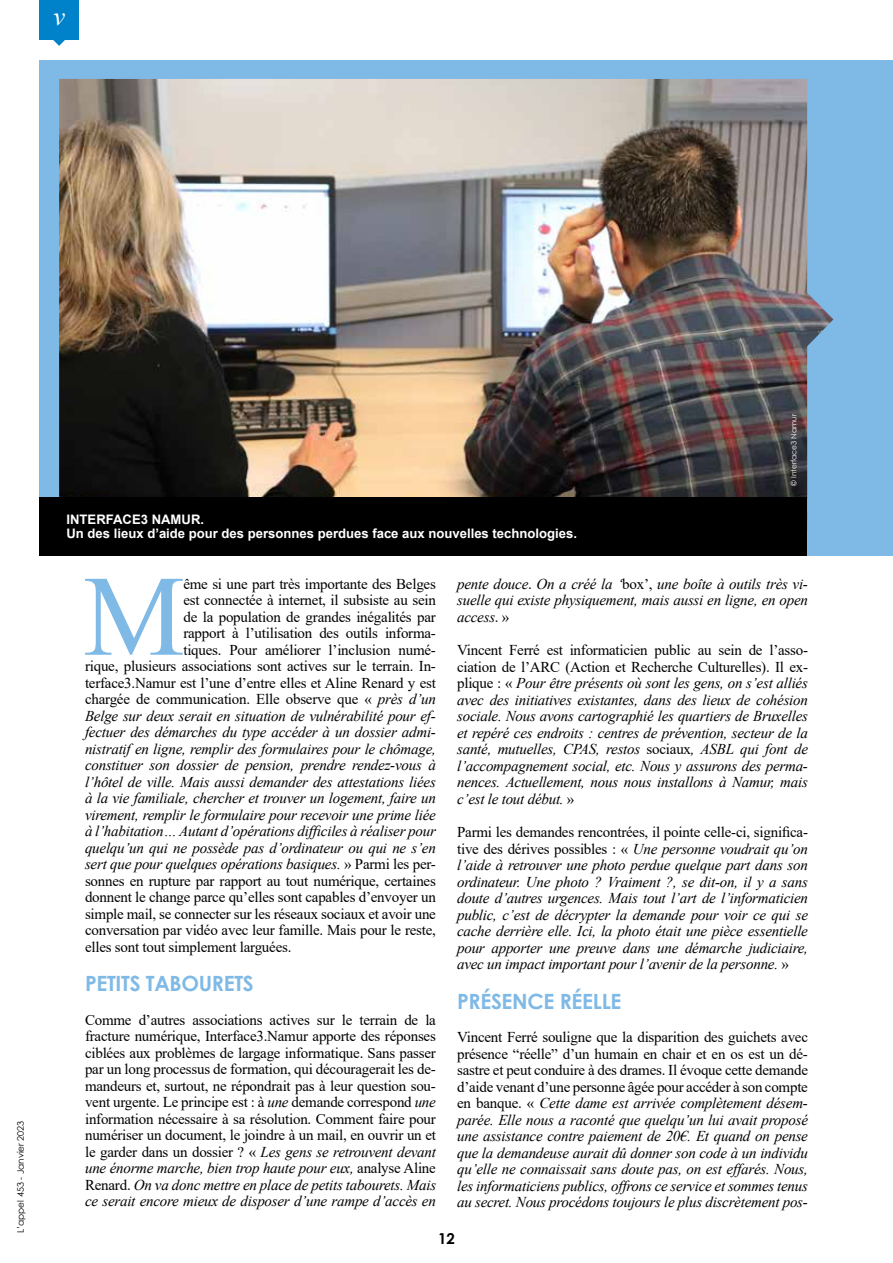
<style>
.page{position:relative;width:893px;height:1263px;background:#fff}
.page>*{position:absolute;margin:0;border:0;box-sizing:border-box;transform-origin:0 0}
.t1{font:114.75px "Times New Roman";color:#7fb9e6}
.t2{font:700 21px "Century Gothic";letter-spacing:-.015em;color:#7fb9e6}
.t3{font:italic 15px/16.5px "Times New Roman";letter-spacing:-.015em;color:#000;text-align:justify}
.t4{font:15px/16.5px "Times New Roman";letter-spacing:-.015em;color:#000;text-align:justify}
.t5{font:700 15px "Century Gothic";color:#000}
.t6{font:700 13.05px/14.5px "Arial";color:#fff}
.t7{font:9px "Century Gothic";color:#000}
.t8{font:7.5px "Century Gothic";color:#fff}
.s1{font-style:italic}
.s2{font-style:normal}
</style>
<div class="page">
<div style="left:39px;top:0;width:40px;height:39px;background:#0082ca"></div>
<svg style="left:53px;top:39px;width:13px;height:7px"></svg>
<div style="left:39px;top:60px;width:854px;height:496px;background:#7fb9e6"></div>
<img style="left:59px;top:79px;width:774px;height:451px">
<div style="left:39px;top:498px;width:768px;height:58px;background:#000"></div>
<p class="t7" style="left:15px;top:1233px;width:114px;rotate:-90deg">L’appel 453 - Janvier 2023</p>
<p class="t6" style="left:67px;top:512px;width:512px">INTERFACE3 NAMUR.<br>Un des lieux d’aide pour des personnes perdues face aux nouvelles technologies.</p>
<p class="t8" style="left:789px;top:486px;width:73px;rotate:-90deg">© Interface3 Namur</p>
<h1 class="t1" style="left:83px;top:552px;width:103px">M</h1>
<p class="t4" style="left:183px;top:575px;width:254px">ême si une part très importante des Belges</p>
<p class="t4" style="left:183px;top:592px;width:254px">est connectée à internet, il subsiste au sein</p>
<p class="t4" style="left:183px;top:608px;width:254px">de la population de grandes inégalités par</p>
<p class="t4" style="left:183px;top:625px;width:254px">rapport à l’utilisation des outils informa-</p>
<p class="t4" style="left:183px;top:641px;width:254px">tiques. Pour améliorer l’inclusion numé-</p>
<p class="t4" style="left:85px;top:658px;width:352px">rique, plusieurs associations sont actives sur le terrain. In-</p>
<p class="t4" style="left:85px;top:674px;width:352px">terface3.Namur est l’une d’entre elles et Aline Renard y est</p>
<p class="t4" style="left:85px;top:691px;width:352px">chargée de communication. Elle observe que « <span class="s1">près d’un</span></p>
<p class="t3" style="left:85px;top:707px;width:352px">Belge sur deux serait en situation de vulnérabilité pour ef-</p>
<p class="t3" style="left:85px;top:724px;width:352px">fectuer des démarches du type accéder à un dossier admi-</p>
<p class="t3" style="left:85px;top:740px;width:352px">nistratif en ligne, remplir des formulaires pour le chômage,</p>
<p class="t3" style="left:85px;top:757px;width:352px">constituer son dossier de pension, prendre rendez-vous à</p>
<p class="t3" style="left:85px;top:773px;width:352px">l’hôtel de ville. Mais aussi demander des attestations liées</p>
<p class="t3" style="left:85px;top:790px;width:352px">à la vie familiale, chercher et trouver un logement, faire un</p>
<p class="t3" style="left:85px;top:806px;width:352px">virement, remplir le formulaire pour recevoir une prime liée</p>
<p class="t3" style="left:85px;top:823px;width:352px">à l’habitation… Autant d’opérations difficiles à réaliser pour</p>
<p class="t3" style="left:85px;top:839px;width:352px">quelqu’un qui ne possède pas d’ordinateur ou qui ne s’en</p>
<p class="t3" style="left:85px;top:856px;width:352px">sert que pour quelques opérations basiques. <span class="s2">» Parmi les per-</span></p>
<p class="t4" style="left:85px;top:872px;width:352px">sonnes en rupture par rapport au tout numérique, certaines</p>
<p class="t4" style="left:85px;top:889px;width:352px">donnent le change parce qu’elles sont capables d’envoyer un</p>
<p class="t4" style="left:85px;top:905px;width:352px">simple mail, se connecter sur les réseaux sociaux et avoir une</p>
<p class="t4" style="left:85px;top:922px;width:352px">conversation par vidéo avec leur famille. Mais pour le reste,</p>
<p class="t4" style="left:85px;top:938px;width:208px">elles sont tout simplement larguées.</p>
<h2 class="t2" style="left:85px;top:970px;width:170px">PETITS TABOURETS</h2>
<p class="t4" style="left:85px;top:1011px;width:353px">Comme d’autres associations actives sur le terrain de la fracture numérique, Interface3.Namur apporte des réponses ciblées aux problèmes de largage informatique. Sans passer par un long processus de formation, qui découragerait les de&shy;mandeurs et, surtout, ne répondrait pas à leur question sou&shy;vent urgente. Le principe est : à <span class="s1">une</span> demande correspond <span class="s1">une </span>information nécessaire à sa résolution. Comment faire pour numériser un document, le joindre à un mail, en ouvrir un et le garder dans un dossier ? « <span class="s1">Les gens se retrouvent devant une énorme marche, bien trop haute pour eux,</span> analyse Aline Renard. <span class="s1">On va donc mettre en place de petits tabourets. Mais ce serait encore mieux de disposer d’une rampe d’accès en</span></p>
<p class="t3" style="left:457px;top:575px;width:352px">pente douce<span class="s2">.</span> On a créé la ‘<span class="s2">box’,</span> une boîte à outils très vi&shy;suelle qui existe physiquement, mais aussi en ligne, en open access<span class="s2">. »</span></p>
<p class="t3" style="left:457px;top:642px;width:352px"><span class="s2">Vincent Ferré est informaticien public au sein de l’asso&shy;ciation de l’ARC (Action et Recherche Culturelles). Il ex&shy;plique : «</span> Pour être présents où sont les gens, on s’est alliés avec des initiatives existantes, dans des lieux de cohésion sociale. Nous avons cartographié les quartiers de Bruxelles et repéré ces endroits : centres de prévention, secteur de la santé, mutuelles, CPAS, restos <span class="s2">sociaux</span>, ASBL qui font de l’accompagnement social, etc. Nous y assurons des perma&shy;nences. Actuellement, nous nous installons à Namur, mais c’est le tout début. <span class="s2">»</span></p>
<p class="t3" style="left:457px;top:824px;width:352px"><span class="s2">Parmi les demandes rencontrées, il pointe celle-ci, significa&shy;tive des dérives possibles : «</span> Une personne voudrait qu’on l’aide à retrouver une photo perdue quelque part dans son ordinateur. Une photo ? Vraiment ?, se dit-on, il y a sans doute d’autres urgences. Mais tout l’art de l’informaticien public, c’est de décrypter la demande pour voir ce qui se cache derrière elle. Ici, la photo était une pièce essentielle pour apporter une preuve dans une démarche judiciaire, avec un impact important pour l’avenir de la personne. <span class="s2">»</span></p>
<h2 class="t2" style="left:457px;top:988px;width:166px">PRÉSENCE RÉELLE</h2>
<p class="t3" style="left:457px;top:1029px;width:352px"><span class="s2">Vincent Ferré souligne que la disparition des guichets avec présence “réelle” d’un humain en chair et en os est un dé&shy;sastre et peut conduire à des drames. Il évoque cette demande d’aide venant d’une personne âgée pour accéder à son compte en banque. «</span> Cette dame est arrivée complètement désem&shy;parée. Elle nous a raconté que quelqu’un lui avait proposé une assistance contre paiement de 20€. Et quand on pense que la demandeuse aurait dû donner son code à un individu qu’elle ne connaissait sans doute pas, on est effarés. Nous, les informaticiens publics, offrons ce service et sommes tenus au secret. Nous procédons toujours le plus discrètement pos-</p>
<p class="t5" style="left:438px;top:1229px;width:18px">12</p>
</div>
